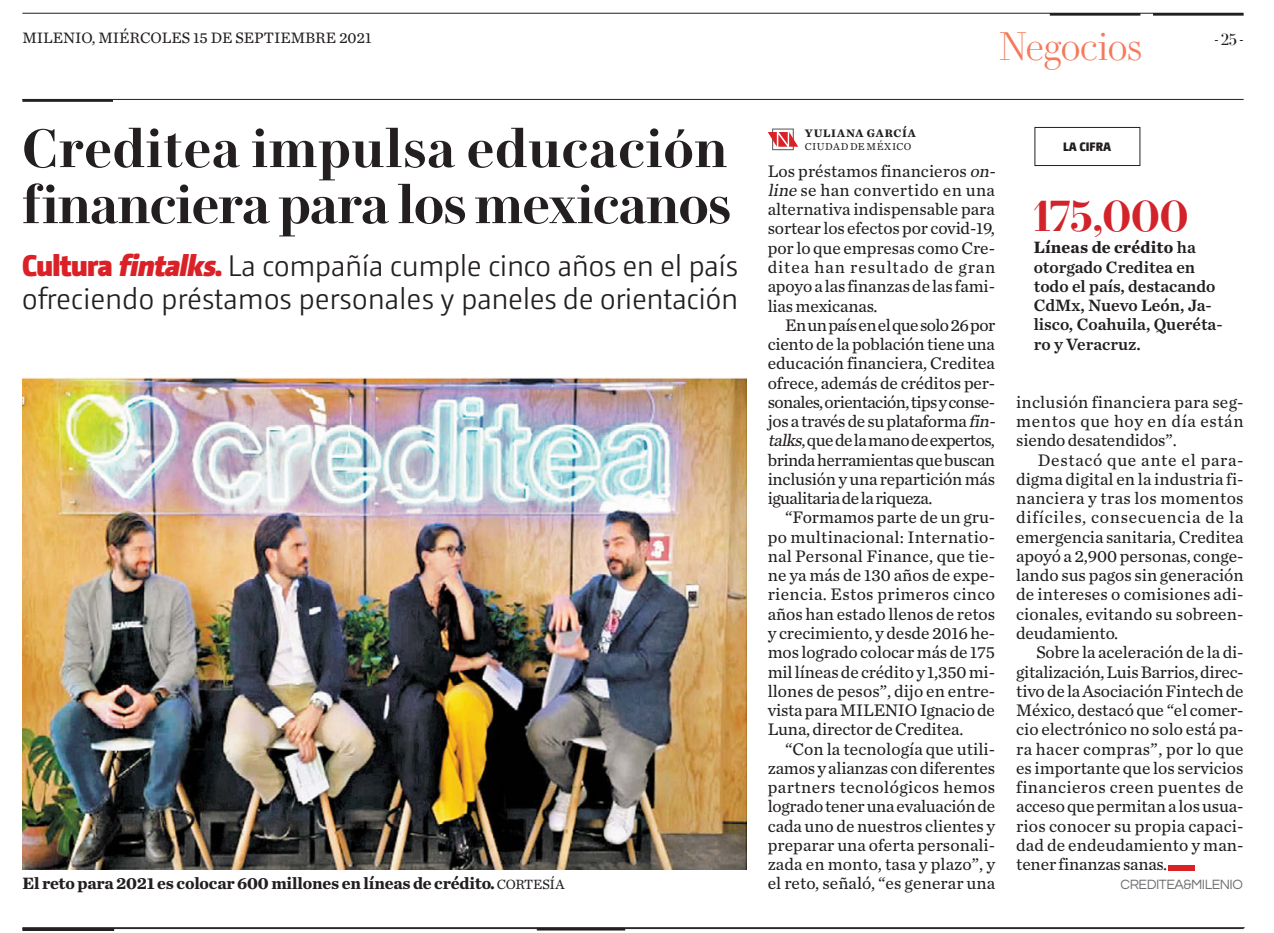
<style>
.page{position:relative;width:1274px;height:933px;background:#fff}
.page>*{position:absolute;margin:0;border:0;box-sizing:border-box;transform-origin:0 0}
.t1{font:110.95px "Chronicle Text G2";color:#da2128;scale:.53 1}
.t2{font:600 52.5px/56px "Le Jeune Deck";letter-spacing:.005em;color:#231f20}
.t3{font:600 42px "Le Jeune Deck";letter-spacing:-.005em;color:#d2232a}
.t4{font:300 38.5px "Le Jeune Deck";letter-spacing:-.005em;color:#f47a5c}
.t5{font:300 29.75px/33.2px "Camingo";letter-spacing:-.015em;color:#231f20}
.t6{font:17.5px/19.2px "Chronicle Text G2";letter-spacing:-.01em;color:#231f20;text-align:justify}
.t7{font:17.15px/19.2px "Chronicle Text G2 Semi";color:#231f20}
.t8{font:700 17.15px "Chronicle Text G2";letter-spacing:-.01em;color:#231f20}
.t9{font:700 17.15px "Chronicle Text G2";letter-spacing:.01em;color:#231f20}
.t10{font:15.75px "Chronicle Text G2";color:#231f20}
.t11{font:15.75px "Le Jeune Deck";color:#231f20}
.t12{font:14px "Questrial";letter-spacing:-.03em;color:#6d6e71}
.t13{font:900 12.25px "Camingo";color:#231f20}
.t14{font:700 11.38px "Chronicle Text G2";letter-spacing:.075em;color:#231f20}
.t15{font:10.5px "Chronicle Text G2";letter-spacing:.05em;color:#231f20}
.s1{font-weight:900;color:#da2128}
.s2{font-weight:900;font-style:italic;color:#da2128}
.s3{font-weight:400;font-size:14px}
.s4{font-style:italic}
.s5{font-family:"Chronicle Text G2 Semi";font-weight:400}
</style>
<div class="page">
<hr style="left:22px;top:13px;width:1221px;height:1px;background:#231f20">
<hr style="left:1049px;top:13px;width:91px;height:3px;background:#231f20">
<hr style="left:1153px;top:13px;width:90px;height:3px;background:#231f20">
<hr style="left:537px;top:927px;width:88px;height:3px;background:#231f20">
<hr style="left:22px;top:928px;width:92px;height:2px;background:#231f20">
<hr style="left:22px;top:928px;width:1221px;height:1px;background:#231f20">
<svg style="left:768px;top:128px;width:30px;height:22px"></svg>
<img style="left:22px;top:377px;width:724px;height:492px">
<div style="left:1034px;top:127px;width:106px;height:39px;border:1px solid #231f20"></div>
<hr style="left:22px;top:927px;width:1222px;height:1px;background:#231f20">
<hr style="left:22px;top:99px;width:91px;height:3px;background:#231f20">
<hr style="left:22px;top:99px;width:1221px;height:1px;background:#231f20">
<p class="t10" style="left:22px;top:31px;width:351px">MILENIO, MIÉRCOLES 15 DE SEPTIEMBRE 2021</p>
<h3 class="t4" style="left:999px;top:28px;width:144px">Negocios</h3>
<p class="t11" style="left:1214px;top:32px;width:31px">- 25 -</p>
<h2 class="t2" style="left:22px;top:124px;width:710px">Creditea impulsa educación financiera para los mexicanos</h2>
<h3 class="t5" style="left:22px;top:250px;width:717px"><span class="s1">Cultura</span> <span class="s2">fintalks</span><span class="s1">.</span> La compañía cumple cinco años en el país ofreciendo préstamos personales y paneles de orientación</h3>
<p class="t8" style="left:22px;top:877px;width:543px">El reto para 2021 es colocar 600 millones en líneas de crédito. <span class="s3">CORTESÍA</span></p>
<p class="t14" style="left:804px;top:129px;width:113px">YULIANA GARCÍA</p>
<p class="t15" style="left:804px;top:143px;width:108px">CIUDAD DE MÉXICO</p>
<p class="t6" style="left:768px;top:163px;width:232px;text-align:left">Los préstamos financieros <span class="s4">on&shy;line</span> se han convertido en una alternativa indispensable para sortear los efectos por covid-19, por lo que empresas como Cre&shy;ditea han resultado de gran apoyo a las finanzas de las fami&shy;lias mexicanas.</p>
<p class="t6" style="left:768px;top:317px;width:232px;text-align:left;text-indent:18px">En un país en el que solo 26 por ciento de la población tiene una educación financiera, Creditea ofrece, además de créditos per&shy;sonales, orientación, tips y conse&shy;jos a través de su plataforma <span class="s4">fin&shy;talks</span>, que de la mano de expertos, brinda herramientas que buscan inclusión y una repartición más igualitaria de la riqueza.</p>
<p class="t6" style="left:768px;top:509px;width:229px;text-indent:18px">“Formamos parte de un gru&shy;po multinacional: Internatio&shy;nal Personal Finance, que tie&shy;ne ya más de 130 años de expe&shy;riencia. Estos primeros cinco años han estado llenos de retos y crecimiento, y desde 2016 he&shy;mos logrado colocar más de 175 mil líneas de crédito y 1,350 mi&shy;llones de pesos”, dijo en entre&shy;vista para MILENIO Ignacio de Luna, director de Creditea.</p>
<p class="t6" style="left:768px;top:740px;width:229px;text-indent:18px">“Con la tecnología que utili&shy;zamos y alianzas con diferentes partners tecnológicos hemos logrado tener una evaluación de cada uno de nuestros clientes y preparar una oferta personali&shy;zada en monto, tasa y plazo”, y el reto, señaló, “es generar una</p>
<p class="t13" style="left:1063px;top:141px;width:50px">LA CIFRA</p>
<h3 class="t3" style="left:1033px;top:195px;width:156px">175,000</h3>
<p class="t9" style="left:1033px;top:241px;width:164px">Líneas de crédito <span class="s5">ha</span></p>
<p class="t7" style="left:1033px;top:259px;width:190px">otorgado Creditea en todo el país, destacando<br>CdMx, Nuevo León, Ja&shy;lisco, Coahuila, Queréta&shy;ro y Veracruz.</p>
<p class="t6" style="left:1016px;top:394px;width:229px">inclusión financiera para seg&shy;mentos que hoy en día están siendo desatendidos”.</p>
<p class="t6" style="left:1016px;top:452px;width:229px;text-indent:22px">Destacó que ante el para&shy;digma digital en la industria fi&shy;nanciera y tras los momentos difíciles, consecuencia de la emergencia sanitaria, Creditea apoyó a 2,900 personas, conge&shy;lando sus pagos sin generación de intereses o comisiones adi&shy;cionales, evitando su sobreen&shy;deudamiento.</p>
<p class="t6" style="left:1016px;top:644px;width:229px;text-indent:20px">Sobre la aceleración de la di&shy;gitalización, Luis Barrios, direc&shy;tivo de la Asociación Fintech de México, destacó que “el comer&shy;cio electrónico no solo está pa&shy;ra hacer compras”, por lo que es importante que los servicios financieros creen puentes de acceso que permitan a los usua&shy;rios conocer su propia capaci&shy;dad de endeudamiento y man&shy;tener finanzas sanas.</p>
<h1 class="t1" style="left:1168px;top:790px;width:51px">_</h1>
<p class="t12" style="left:1120px;top:877px;width:124px">CREDITEA&amp;MILENIO</p>
</div>
